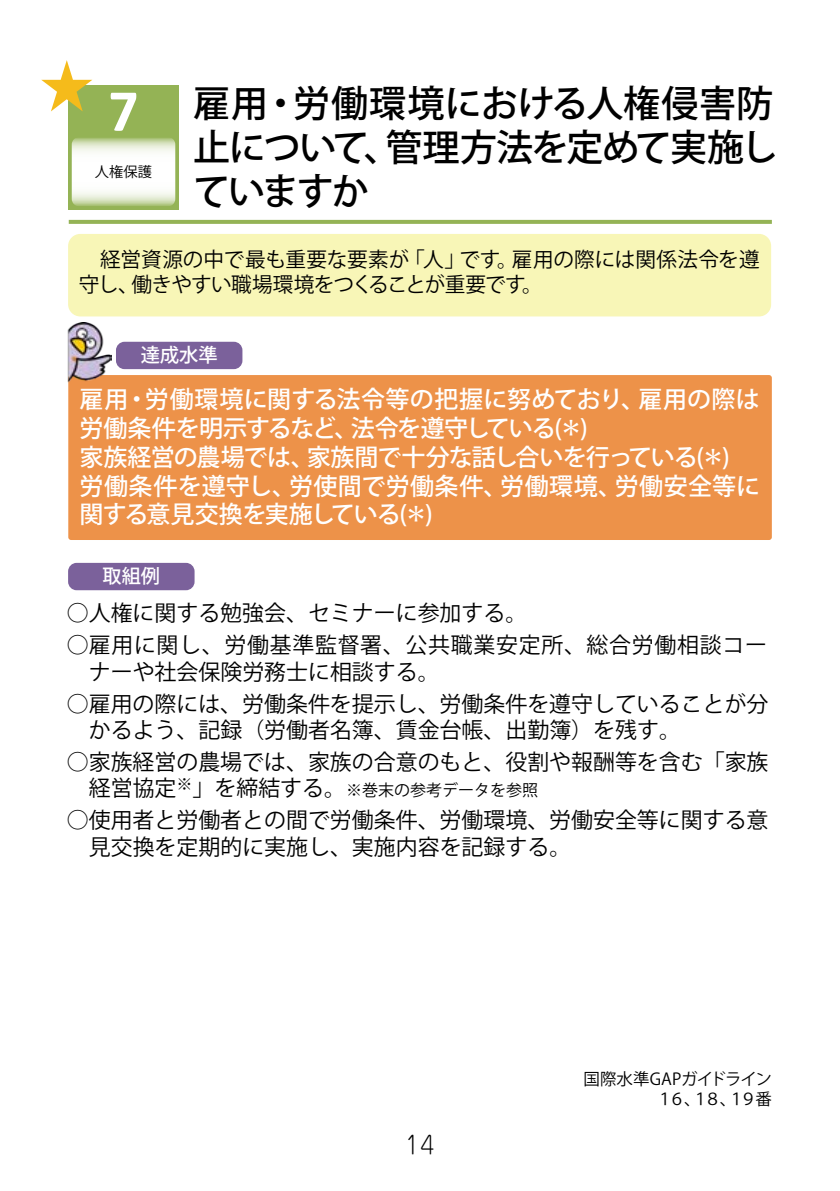
<style>
.page{position:relative;width:840px;height:1191px;background:#fff}
.page>*{position:absolute;margin:0;border:0;box-sizing:border-box;transform-origin:0 0}
.t1{font:700 60px "Calibri";color:#fff}
.t2{font:500 37px/44px "Koz Go Pro";letter-spacing:-.035em;color:#000}
.t3{font:500 24px/28.8px "Koz Go Pro";letter-spacing:-.01em;color:#fff}
.t4{font:300 24px "Jun 101 Pro";color:#000}
.t5{font:22px/26.2px "Koz Go Pro";color:#000}
.t6{font:22px/26.2px "Koz Go Pro";letter-spacing:.03em;color:#000}
.t7{font:20.6px/24.8px "Koz Go Pro";letter-spacing:-.015em;color:#000}
.t8{font:500 19.2px "Koz Go Pro";color:#fff}
.t9{font:16.4px/19.8px "Koz Go Pro";letter-spacing:-.06em;color:#000;text-align:right}
.t10{font:16px "Koz Go Pro";color:#000}
.t11{font:14.2px "Koz Go Pro";color:#000}
.s1{font-size:22px}
</style>
<div class="page">
<div style="left:68px;top:375px;width:703px;height:165px;background:#ed9249;border-radius:3px"></div>
<div style="left:116px;top:342px;width:126px;height:27px;background:#7b619b;border-radius:9px"></div>
<div style="left:68px;top:234px;width:702px;height:82px;background:#f8f6b7;border-radius:12px"></div>
<div style="left:68px;top:563px;width:126px;height:27px;background:#7b619b;border-radius:9px"></div>
<img style="left:67px;top:323px;width:45px;height:64px">
<div style="left:68px;top:85px;width:111px;height:125px;background:#94b355"></div>
<svg style="left:72px;top:138px;width:103px;height:68px;background:#eef3e5"></svg>
<svg style="left:69px;top:220px;width:702px;height:4px;background:#97b55a"></svg>
<svg style="left:41px;top:60px;width:51px;height:51px"></svg>
<h1 class="t1" style="left:108px;top:68px;width:32px">7</h1>
<p class="t11" style="left:95px;top:163px;width:59px">人権保護</p>
<h2 class="t2" style="left:193px;top:84px;width:586px">雇用・労働環境における人権侵害防止について、管理方法を定めて実施していますか</h2>
<p class="t7" style="left:79px;top:248px;width:681px">　経営資源の中で最も重要な要素が「人」です。雇用の際には関係法令を遵守し、働きやすい職場環境をつくることが重要です。</p>
<p class="t8" style="left:141px;top:343px;width:78px">達成水準</p>
<p class="t3" style="left:80px;top:386px;width:681px">雇用・労働環境に関する法令等の把握に努めており、雇用の際は労働条件を明示するなど、法令を遵守している(＊)<br>家族経営の農場では、家族間で十分な話し合いを行っている(＊)<br>労働条件を遵守し、労使間で労働条件、労働環境、労働安全等に関する意見交換を実施している(＊)</p>
<p class="t8" style="left:102px;top:564px;width:59px">取組例</p>
<p class="t5" style="left:67px;top:600px;width:462px">○人権に関する勉強会、セミナーに参加する。</p>
<p class="t6" style="left:89px;top:632px;width:679px;text-indent:-22px">○雇用に関し、労働基準監督署、公共職業安定所、総合労働相談コーナーや社会保険労務士に相談する。</p>
<p class="t5" style="left:89px;top:691px;width:680px;text-indent:-22px">○雇用の際には、労働条件を提示し、労働条件を遵守していることが分かるよう、記録（労働者名簿、賃金台帳、出勤簿）を残す。</p>
<p class="t5" style="left:67px;top:749px;width:702px">○家族経営の農場では、家族の合意のもと、役割や報酬等を含む「家族</p>
<p class="t10" style="left:89px;top:780px;width:450px"><span class="s1">経営協定</span>※<span class="s1">」を締結する。</span>※巻末の参考データを参照</p>
<p class="t5" style="left:89px;top:807px;width:680px;text-indent:-22px">○使用者と労働者との間で労働条件、労働環境、労働安全等に関する意見交換を定期的に実施し、実施内容を記録する。</p>
<p class="t4" style="left:404px;top:1125px;width:32px">14</p>
<p class="t9" style="left:583px;top:1069px;width:190px">国際水準GAPガイドライン<br>１６、１８、１９番</p>
</div>
